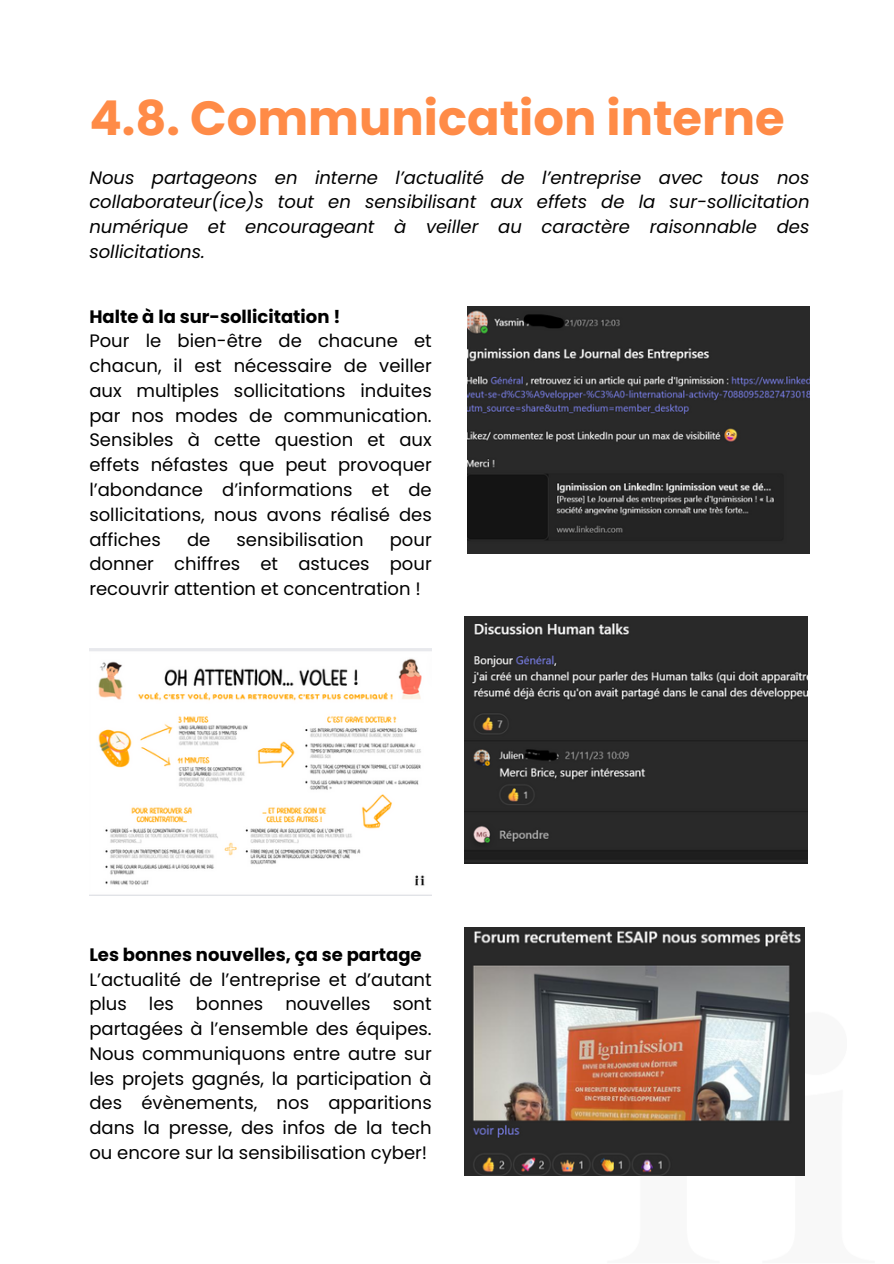
<style>
.page{position:relative;width:894px;height:1264px;background:#fff}
.page>*{position:absolute;margin:0;border:0;box-sizing:border-box;transform-origin:0 0}
.t1{font:700 48px "Poppins";color:#ff8b47}
.t2{font:18px/24.8px "Poppins";color:#000;text-align:justify}
.t3{font:italic 18px/24.8px "Poppins";color:#000;text-align:justify}
.t4{font:700 18px "Poppins";color:#000}
</style>
<div class="page">
<img style="left:89px;top:648px;width:342px;height:247px">
<img style="left:467px;top:306px;width:342px;height:247px">
<img style="left:464px;top:617px;width:343px;height:246px">
<img style="left:464px;top:927px;width:340px;height:248px">
<h1 class="t1" style="left:89px;top:84px;width:696px">4.8. Communication interne</h1>
<p class="t3" style="left:89px;top:165px;width:721px">Nous partageons en interne l’actualité de l’entreprise avec tous nos collaborateur(ice)s tout en sensibilisant aux effets de la sur-sollicitation numérique et encourageant à veiller au caractère raisonnable des sollicitations.</p>
<p class="t4" style="left:89px;top:304px;width:252px">Halte à la sur-sollicitation !</p>
<p class="t2" style="left:89px;top:329px;width:344px">Pour le bien-être de chacune et chacun, il est nécessaire de veiller aux multiples sollicitations induites par nos modes de communication.<br>Sensibles à cette question et aux effets néfastes que peut provoquer l’abondance d’informations et de sollicitations, nous avons réalisé des affiches</p>
<p class="t2" style="left:187px;top:527px;width:25px">de</p>
<p class="t2" style="left:236px;top:527px;width:128px">sensibilisation</p>
<p class="t2" style="left:89px;top:527px;width:344px;text-indent:300px">pour donner chiffres et astuces pour recouvrir attention et concentration !</p>
<p class="t4" style="left:89px;top:941px;width:334px">Les bonnes nouvelles, ça se partage</p>
<p class="t2" style="left:89px;top:966px;width:344px">L’actualité de l’entreprise et d’autant plus les bonnes nouvelles sont partagées à l’ensemble des équipes.<br>Nous communiquons entre autre sur les projets gagnés, la participation à des évènements, nos apparitions dans la presse, des infos de la tech ou encore sur la sensibilisation cyber!</p>
</div>
